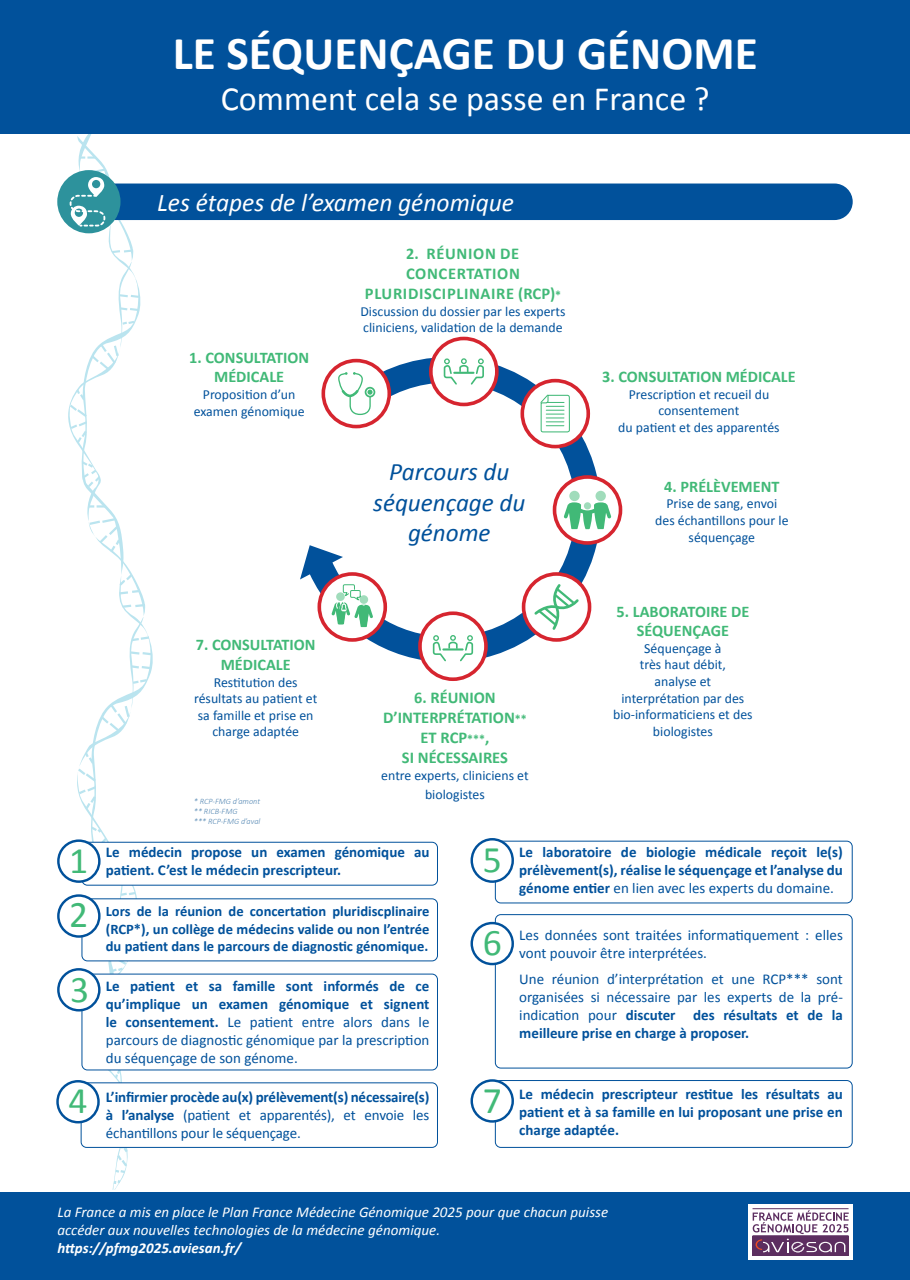
<style>
.page{position:relative;width:910px;height:1280px;background:#fff}
.page>*{position:absolute;margin:0;border:0;box-sizing:border-box;transform-origin:0 0}
.t1{font:700 47.25px "Calibri";color:#fff}
.t2{font:37.65px "Calibri";color:#41b977}
.t3{font:34.05px "Calibri";color:#fff}
.t4{font:italic 25.5px "Calibri";color:#fff}
.t5{font:italic 25.05px/30.2px "Calibri";color:#01519b;text-align:center}
.t6{font:700 16.5px/19.8px "Calibri";color:#41b977;text-align:center}
.t7{font:700 16.5px/19.8px "Calibri";letter-spacing:.04em;color:#41b977;text-align:center}
.t8{font:700 16.2px/19.5px "Calibri";color:#41b977;text-align:center}
.t9{font:15px/18px "Calibri";color:#01519b;text-align:justify}
.t10{font:700 15px/18px "Calibri";color:#01519b;text-align:justify}
.t11{font:italic 15px/18px "Calibri";color:#fff}
.t12{font:italic 700 15px "Calibri";color:#fff}
.t13{font:700 14.55px/17.4px "Calibri";color:#01519b;text-align:justify}
.t14{font:13.8px/16.6px "Calibri";color:#01519b;text-align:center}
.t15{font:italic 300 8.25px "Calibri";color:#5487b3}
.s1{font-size:16.2px}
.s2{font-size:12px}
.s3{font-weight:700}
.s4{font-weight:400}
</style>
<div class="page">
<svg style="left:83px;top:489px;width:74px;height:701px"></svg>
<svg style="left:87px;top:517px;width:35px;height:38px"></svg>
<svg style="left:88px;top:505px;width:17px;height:3px"></svg>
<svg style="left:120px;top:602px;width:28px;height:7px"></svg>
<svg style="left:99px;top:702px;width:32px;height:32px"></svg>
<svg style="left:77px;top:750px;width:21px;height:61px"></svg>
<svg style="left:128px;top:650px;width:26px;height:7px"></svg>
<svg style="left:129px;top:664px;width:24px;height:7px"></svg>
<svg style="left:130px;top:677px;width:19px;height:8px"></svg>
<svg style="left:113px;top:1148px;width:17px;height:38px"></svg>
<svg style="left:117px;top:572px;width:25px;height:24px"></svg>
<svg style="left:129px;top:635px;width:23px;height:8px"></svg>
<div style="left:0;top:0;width:910px;height:134px;background:#01519b"></div>
<div style="left:0;top:1192px;width:910px;height:88px;background:#01519b"></div>
<div style="left:81px;top:1083px;width:356px;height:64px;background:#fff;border-radius:5px"></div>
<div style="left:81px;top:1082px;width:357px;height:66px;border:1px solid #01519b;border-radius:5px"></div>
<svg style="left:56px;top:1068px;width:77px;height:65px"></svg>
<div style="left:82px;top:842px;width:355px;height:43px;background:#fff;border-radius:5px"></div>
<div style="left:81px;top:842px;width:357px;height:44px;border:1px solid #01519b;border-radius:5px"></div>
<div style="left:82px;top:899px;width:355px;height:62px;background:#fff;border-radius:5px"></div>
<div style="left:81px;top:898px;width:357px;height:63px;border:1px solid #01519b;border-radius:5px"></div>
<div style="left:82px;top:974px;width:355px;height:96px;background:#fff;border-radius:5px"></div>
<div style="left:81px;top:973px;width:357px;height:97px;border:1px solid #01519b;border-radius:5px"></div>
<svg style="left:57px;top:824px;width:74px;height:60px"></svg>
<div style="left:495px;top:841px;width:358px;height:62px;border:1px solid #01519b;border-radius:5px"></div>
<svg style="left:470px;top:838px;width:45px;height:46px"></svg>
<div style="left:495px;top:914px;width:358px;height:154px;border:1px solid #01519b;border-radius:5px"></div>
<svg style="left:470px;top:921px;width:44px;height:45px"></svg>
<div style="left:495px;top:1080px;width:358px;height:68px;border:1px solid #01519b;border-radius:5px"></div>
<svg style="left:470px;top:1079px;width:45px;height:45px"></svg>
<svg style="left:57px;top:890px;width:82px;height:123px"></svg>
<svg style="left:322px;top:358px;width:279px;height:304px"></svg>
<svg style="left:323px;top:361px;width:66px;height:66px"></svg>
<div style="left:321px;top:359px;width:70px;height:69px;border:4px solid #d6252f;border-radius:50%"></div>
<svg style="left:365px;top:387px;width:10px;height:10px"></svg>
<svg style="left:337px;top:372px;width:36px;height:44px"></svg>
<div style="left:431px;top:338px;width:66px;height:66px;background:#fff;border-radius:50%"></div>
<div style="left:429px;top:337px;width:70px;height:69px;border:4px solid #d6252f;border-radius:50%"></div>
<svg style="left:443px;top:358px;width:41px;height:27px"></svg>
<div style="left:420px;top:613px;width:66px;height:66px;background:#fff;border-radius:50%"></div>
<div style="left:418px;top:611px;width:70px;height:70px;border:4px solid #d6252f;border-radius:50%"></div>
<svg style="left:432px;top:635px;width:42px;height:27px"></svg>
<svg style="left:524px;top:574px;width:65px;height:66px"></svg>
<div style="left:522px;top:572px;width:69px;height:70px;border:4px solid #d6252f;border-radius:50%"></div>
<svg style="left:533px;top:583px;width:47px;height:48px"></svg>
<div style="left:522px;top:381px;width:66px;height:66px;background:#fff;border-radius:50%"></div>
<div style="left:520px;top:379px;width:70px;height:69px;border:4px solid #d6252f;border-radius:50%"></div>
<svg style="left:540px;top:394px;width:30px;height:39px"></svg>
<svg style="left:319px;top:574px;width:66px;height:66px"></svg>
<div style="left:317px;top:572px;width:70px;height:70px;border:4px solid #d6252f;border-radius:50%"></div>
<svg style="left:300px;top:545px;width:73px;height:82px"></svg>
<svg style="left:554px;top:477px;width:66px;height:66px"></svg>
<div style="left:553px;top:475px;width:69px;height:70px;border:4px solid #d6252f;border-radius:50%"></div>
<div style="left:595px;top:491px;width:11px;height:10px;background:#a0dcbb;border-radius:50%"></div>
<div style="left:569px;top:491px;width:11px;height:10px;background:#a0dcbb;border-radius:50%"></div>
<svg style="left:563px;top:502px;width:48px;height:27px"></svg>
<div style="left:81px;top:183px;width:772px;height:37px;background:#01519b;border-radius:18px"></div>
<svg style="left:58px;top:134px;width:87px;height:355px"></svg>
<div style="left:748px;top:1204px;width:105px;height:56px;background:#fff"></div>
<div style="left:752px;top:1236px;width:96px;height:20px;background:#5c2e60"></div>
<hr style="left:752px;top:1235px;width:96px;height:1px;background:#5c2e60">
<hr style="left:752px;top:1208px;width:96px;height:1px;background:#5c2e60">
<svg style="left:753px;top:1210px;width:96px;height:42px"></svg>
<p class="t1" style="left:173px;top:24px;width:587px">LE SÉQUENÇAGE DU GÉNOME</p>
<p class="t3" style="left:221px;top:78px;width:490px">Comment cela se passe en France ?</p>
<p class="t4" style="left:157px;top:187px;width:358px">Les étapes de l’examen génomique</p>
<p class="t8" style="left:189px;top:347px;width:121px">1. CONSULTATION<br>MÉDICALE</p>
<p class="t14" style="left:194px;top:385px;width:112px">Proposition d’un examen génomique</p>
<p class="t8" style="left:196px;top:634px;width:121px">7. CONSULTATION<br>MÉDICALE</p>
<p class="t14" style="left:214px;top:673px;width:85px">Restitution des</p>
<p class="t14" style="left:194px;top:689px;width:125px">résultats au patient et sa famille et prise en charge adaptée</p>
<p class="t15" style="left:194px;top:796px;width:68px">* RCP-FMG d’amont</p>
<p class="t15" style="left:194px;top:806px;width:45px">** RICB-FMG</p>
<p class="t15" style="left:194px;top:816px;width:68px">*** RCP-FMG d’aval</p>
<p class="t7" style="left:365px;top:243px;width:198px"><span class="s1">2.</span> RÉUNION DE<br>CONCERTATION<br>PLURIDISCIPLINAIRE (RCP)<span class="s2">*</span></p>
<p class="t14" style="left:360px;top:302px;width:206px;text-align:left">Discussion du dossier par les experts cliniciens, validation de la demande</p>
<p class="t5" style="left:373px;top:456px;width:154px">Parcours du séquençage du</p>
<p class="t5" style="left:408px;top:516px;width:84px">génome</p>
<p class="t6" style="left:383px;top:687px;width:145px"><span class="s1">6.</span> RÉUNION<br>D’INTERPRÉTATION<span class="s2">**</span></p>
<p class="t6" style="left:421px;top:727px;width:70px">ET RCP<span class="s2">***</span>,</p>
<p class="t6" style="left:402px;top:747px;width:107px">SI NÉCESSAIRES</p>
<p class="t14" style="left:381px;top:764px;width:149px;line-height:19.5px">entre experts, cliniciens et biologistes</p>
<p class="t8" style="left:602px;top:366px;width:195px">3. CONSULTATION MÉDICALE</p>
<p class="t14" style="left:629px;top:385px;width:142px">Prescription et recueil du consentement</p>
<p class="t14" style="left:618px;top:418px;width:163px">du patient et des apparentés</p>
<p class="t8" style="left:664px;top:476px;width:117px">4. PRÉLÈVEMENT</p>
<p class="t14" style="left:655px;top:495px;width:135px">Prise de sang, envoi des échantillons pour le séquençage</p>
<p class="t8" style="left:617px;top:601px;width:134px">5. LABORATOIRE DE<br>SÉQUENÇAGE</p>
<p class="t14" style="left:640px;top:639px;width:88px">Séquençage à très haut débit, analyse et</p>
<p class="t14" style="left:613px;top:689px;width:141px">interprétation par des bio-informaticiens et des biologistes</p>
<p class="t10" style="left:106px;top:842px;width:325px">Le médecin propose un examen génomique au patient. C’est le médecin prescripteur.</p>
<p class="t13" style="left:106px;top:902px;width:325px">Lors de la réunion de concertation pluridiscplinaire (RCP*), un collège de médecins valide ou non l’entrée du patient dans le parcours de diagnostic génomique.</p>
<p class="t9" style="left:106px;top:976px;width:325px"><span class="s3">Le patient et sa famille sont informés de ce qu’implique un examen génomique et signent le consentement.</span> Le patient entre alors dans le parcours de diagnostic génomique par la prescription du séquençage de son génome.</p>
<p class="t9" style="left:106px;top:1087px;width:325px"><span class="s3">L’infirmier procède au(x) prélèvement(s) nécessaire(s) à l’analyse</span> (patient et apparentés), et envoie les échantillons pour le séquençage.</p>
<p class="t2" style="left:69px;top:837px;width:21px">1</p>
<p class="t2" style="left:483px;top:836px;width:21px">5</p>
<p class="t2" style="left:69px;top:891px;width:21px">2</p>
<p class="t2" style="left:483px;top:919px;width:21px">6</p>
<p class="t2" style="left:70px;top:966px;width:21px">3</p>
<p class="t2" style="left:483px;top:1077px;width:21px">7</p>
<p class="t2" style="left:68px;top:1078px;width:21px">4</p>
<p class="t10" style="left:519px;top:842px;width:325px">Le laboratoire de biologie médicale reçoit le(s) prélèvement(s), réalise le séquençage et l’analyse du génome entier <span class="s4">en lien avec les experts du domaine.</span></p>
<p class="t9" style="left:519px;top:925px;width:325px">Les données sont traitées informatiquement : elles vont pouvoir être interprétées.</p>
<p class="t9" style="left:519px;top:969px;width:325px">Une réunion d’interprétation et une RCP*** sont organisées si nécessaire par les experts de la pré&shy;indication pour <span class="s3">discuter des résultats et de la meilleure prise en charge à proposer.</span></p>
<p class="t10" style="left:519px;top:1084px;width:325px">Le médecin prescripteur restitue les résultats au patient et à sa famille en lui proposant une prise en charge adaptée.</p>
<p class="t11" style="left:57px;top:1202px;width:552px">La France a mis en place le Plan France Médecine Génomique 2025 pour que chacun puisse accéder aux nouvelles technologies de la médecine génomique.</p>
<p class="t12" style="left:57px;top:1237px;width:185px">https://pfmg2025.aviesan.fr/</p>
</div>
